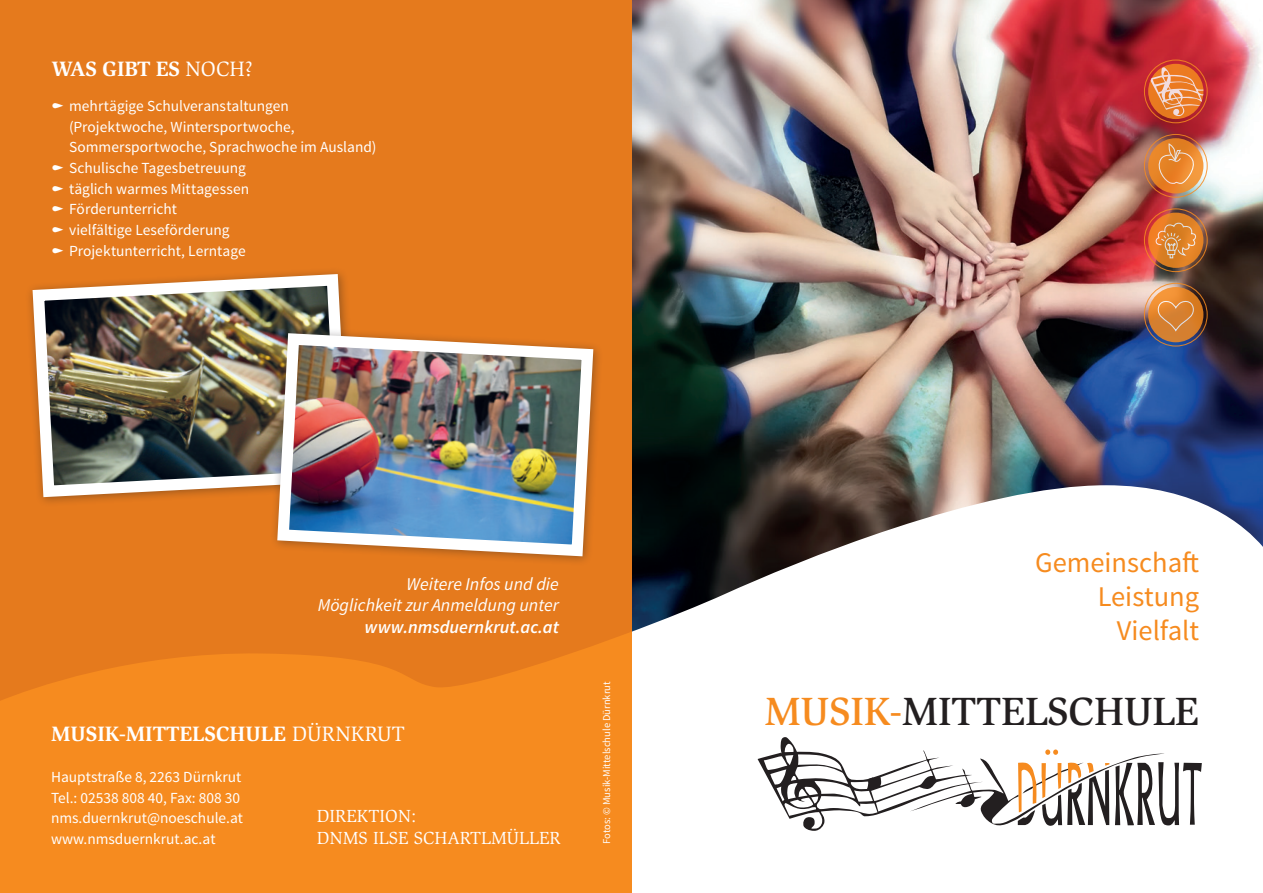
<style>
.page{position:relative;width:1263px;height:893px;background:#fff}
.page>*{position:absolute;margin:0;border:0;box-sizing:border-box;transform-origin:0 0}
.t1{font:500 40.5px "Slimbach";color:#231f20}
.t2{font:28.5px/34.2px "Source Sans Pro";color:#f68b1f;text-align:right}
.t3{font:700 21.3px "Slimbach";color:#fff}
.t4{font:italic 18px/21.6px "Source Sans Pro";color:#fff;text-align:right}
.t5{font:18px/22.5px "Slimbach";color:#fff}
.t6{font:italic 600 18px "Source Sans Pro";color:#fff}
.t7{font:15.3px/20.5px "Source Sans Pro";color:#fff}
.t8{font:10.5px "Source Sans Pro";color:#fff}
.s1{font-weight:400}
.s2{color:#f68b1f}
</style>
<div class="page">
<img style="left:631px;top:0;width:632px;height:634px">
<div style="left:0;top:0;width:631px;height:893px;background:#f68b1f"></div>
<svg style="left:0;top:0;width:631px;height:701px;background:#e67b1d"></svg>
<svg style="left:757px;top:737px;width:445px;height:94px"></svg>
<div style="left:25px;top:267px;width:334px;height:240px;background:#e57a1d"></div>
<img style="left:29px;top:271px;width:318px;height:232px">
<div style="left:270px;top:326px;width:334px;height:241px;background:#e57a1d"></div>
<img style="left:271px;top:327px;width:328px;height:235px">
<div style="left:1144px;top:283px;width:64px;height:64px;border:1px solid #f68b1f;border-radius:50%"></div>
<svg style="left:1148px;top:287px;width:55px;height:55px"></svg>
<svg style="left:1156px;top:300px;width:41px;height:32px"></svg>
<div style="left:1144px;top:60px;width:64px;height:63px;border:1px solid #f68b1f;border-radius:50%"></div>
<div style="left:1148px;top:64px;width:55px;height:55px;background:#ea7a21;border-radius:50%"></div>
<svg style="left:1149px;top:67px;width:54px;height:49px"></svg>
<div style="left:1144px;top:208px;width:64px;height:64px;border:1px solid #f68b1f;border-radius:50%"></div>
<svg style="left:1148px;top:213px;width:55px;height:55px"></svg>
<svg style="left:1154px;top:217px;width:43px;height:42px;background:#df8b3d"></svg>
<div style="left:1144px;top:134px;width:64px;height:64px;border:1px solid #f68b1f;border-radius:50%"></div>
<svg style="left:1148px;top:138px;width:55px;height:55px"></svg>
<svg style="left:1153px;top:143px;width:43px;height:42px;background:#e78d3c"></svg>
<svg style="left:52px;top:103px;width:11px;height:5px"></svg>
<svg style="left:52px;top:165px;width:11px;height:5px"></svg>
<svg style="left:52px;top:186px;width:11px;height:5px"></svg>
<svg style="left:52px;top:206px;width:11px;height:6px"></svg>
<svg style="left:52px;top:227px;width:11px;height:5px"></svg>
<svg style="left:52px;top:248px;width:11px;height:5px"></svg>
<h3 class="t3" style="left:51px;top:56px;width:204px">WAS GIBT ES <span class="s1">NOCH?</span></h3>
<p class="t7" style="left:69px;top:96px;width:309px">mehrtägige Schulveranstaltungen (Projektwoche, Wintersportwoche,<br>Sommersportwoche, Sprachwoche im Ausland)<br>Schulische Tagesbetreuung<br>täglich warmes Mittagessen<br>Förderunterricht<br>vielfältige Leseförderung<br>Projektunterricht, Lerntage</p>
<p class="t4" style="left:318px;top:573px;width:243px">Weitere Infos und die<br>Möglichkeit zur Anmeldung unter</p>
<p class="t6" style="left:365px;top:616px;width:196px">www.nmsduernkrut.ac.at</p>
<h3 class="t3" style="left:51px;top:721px;width:355px">MUSIK-MITTELSCHULE <span class="s1">DÜRNKRUT</span></h3>
<p class="t7" style="left:51px;top:767px;width:194px">Hauptstraße 8, 2263 Dürnkrut<br>Tel.: 02538 808 40, Fax: 808 30 nms.duernkrut@noeschule.at www.nmsduernkrut.ac.at</p>
<p class="t5" style="left:317px;top:804px;width:245px">DIREKTION:<br>DNMS ILSE SCHARTLMÜLLER</p>
<p class="t8" style="left:600px;top:844px;width:164px;rotate:-90deg">Fotos: © Musik-Mittelschule Dürnkrut</p>
<h2 class="t2" style="left:1035px;top:546px;width:166px">Gemeinschaft<br>Leistung<br>Vielfalt</h2>
<h1 class="t1" style="left:765px;top:687px;width:435px"><span class="s2">MUSIK-</span>MITTELSCHULE</h1>
</div>
